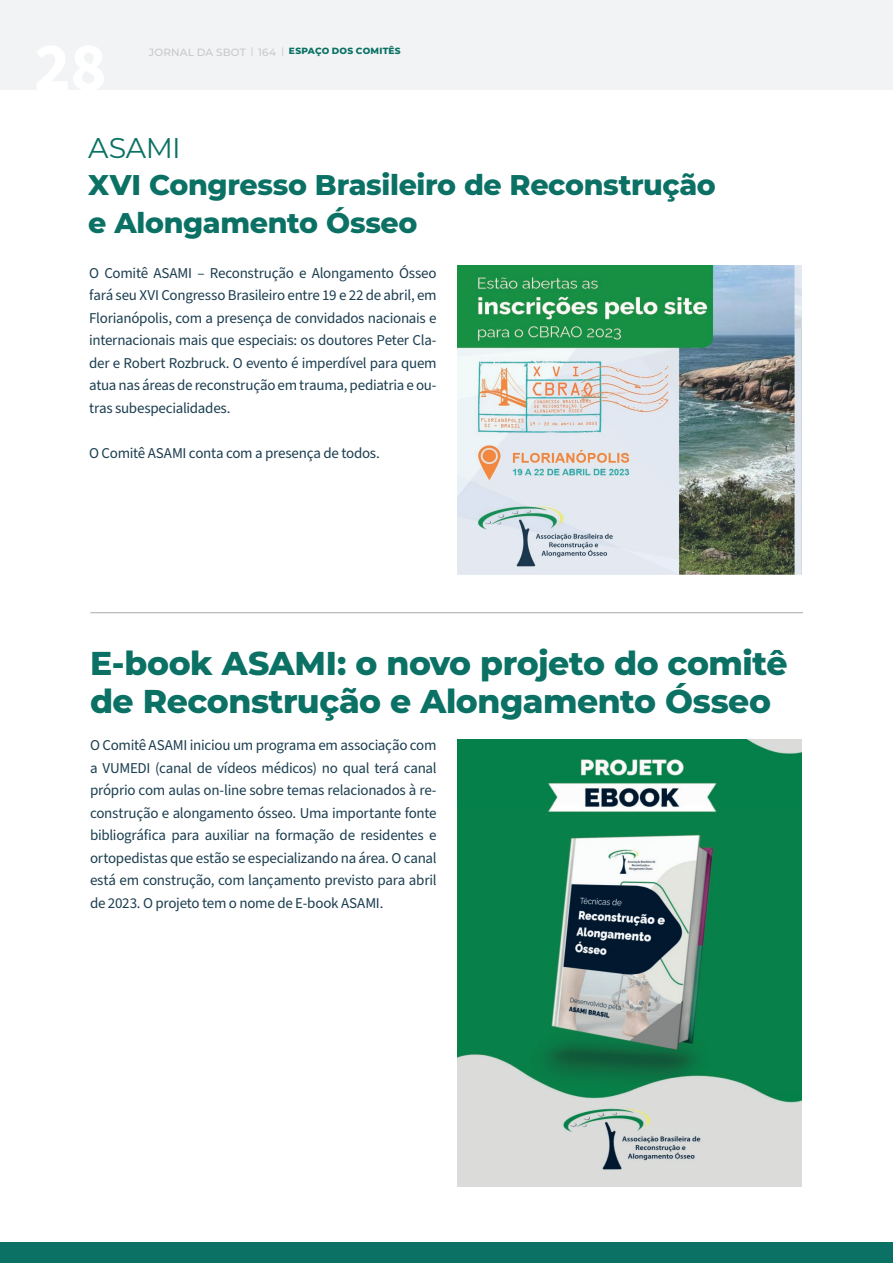
<style>
.page{position:relative;width:893px;height:1263px;background:#fff}
.page>*{position:absolute;margin:0;border:0;box-sizing:border-box;transform-origin:0 0}
.t1{font:800 33px/37.5px "Montserrat";letter-spacing:-.015em;color:#0a7164}
.t2{font:800 28.5px/37.5px "Montserrat";letter-spacing:-.01em;color:#0a7164}
.t3{font:28.5px "Montserrat";letter-spacing:-.015em;color:#0a7164}
.t4{font:15px/22.5px "Source Sans Pro";letter-spacing:-.015em;color:#1c3e50;text-align:justify}
.t5{font:800 9px "Montserrat";letter-spacing:.025em;color:#0a7164}
.s1{font-weight:500;font-size:10.5px;color:#c7c8ca}
.s2{font-weight:500;color:#c7c8ca}
</style>
<div class="page">
<div style="left:0;top:0;width:893px;height:90px;background:#f2f3f4"></div>
<div style="left:0;top:1242px;width:893px;height:21px;background:#0a7164"></div>
<hr style="left:90px;top:612px;width:713px;height:1px;background:#a8a9ad">
<img style="left:458px;top:266px;width:344px;height:309px">
<img style="left:458px;top:740px;width:344px;height:446px">
<p class="t5" style="left:149px;top:44px;width:253px"><span class="s1">JORNAL DA SBOT</span> <span class="s2">|</span> <span class="s1">164</span> <span class="s2">|</span> ESPAÇO DOS COMITÊS</p>
<h2 class="t3" style="left:88px;top:128px;width:94px">ASAMI</h2>
<h2 class="t2" style="left:88px;top:165px;width:629px">XVI Congresso Brasileiro de Reconstrução e Alongamento Ósseo</h2>
<p class="t4" style="left:89px;top:262px;width:349px">O Comitê ASAMI – Reconstrução e Alongamento Ósseo fará seu XVI Congresso Brasileiro entre 19 e 22 de abril, em Florianópolis, com a presença de convidados nacionais e internacionais mais que especiais: os doutores Peter Cla&shy;der e Robert Rozbruck. O evento é imperdível para quem atua nas áreas de reconstrução em trauma, pediatria e ou&shy;tras subespecialidades.</p>
<p class="t4" style="left:89px;top:442px;width:292px">O Comitê ASAMI conta com a presença de todos.</p>
<h1 class="t1" style="left:90px;top:643px;width:699px">E-book ASAMI: o novo projeto do comitê de Reconstrução e Alongamento Ósseo</h1>
<p class="t4" style="left:90px;top:734px;width:348px">O Comitê ASAMI iniciou um programa em associação com a VUMEDI (canal de vídeos médicos) no qual terá canal próprio com aulas on-line sobre temas relacionados à re&shy;construção e alongamento ósseo. Uma importante fonte bibliográfica para auxiliar na formação de residentes e ortopedistas que estão se especializando na área. O canal está em construção, com lançamento previsto para abril de 2023. O projeto tem o nome de E-book ASAMI.</p>
</div>
